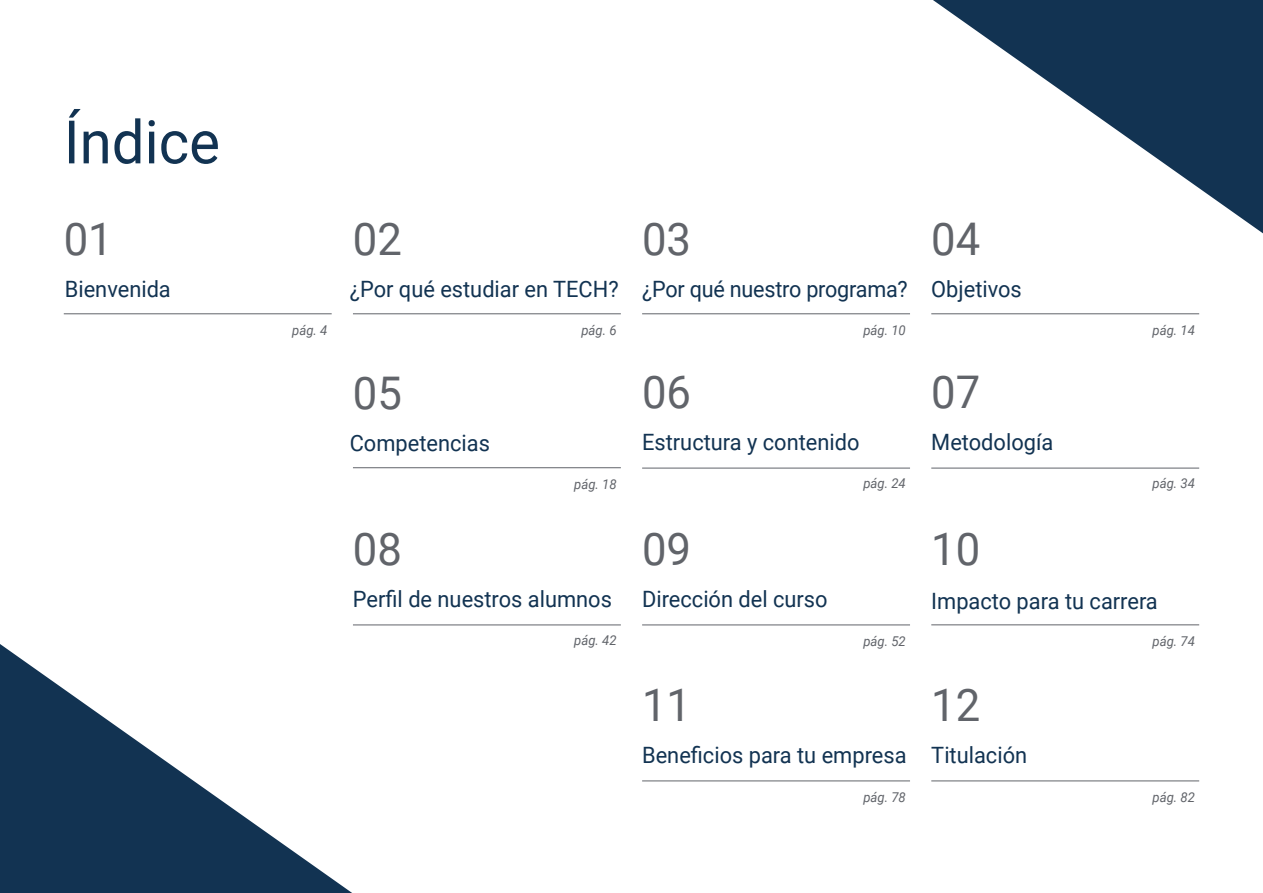
<style>
.page{position:relative;width:1263px;height:893px;background:#fff}
.page>*{position:absolute;margin:0;border:0;box-sizing:border-box;transform-origin:0 0}
.t1{font:60px "Roboto";color:#123352}
.t2{font:45px "Roboto";color:#61646a}
.t3{font:22.5px "Roboto";color:#123352}
.t4{font:22.5px "Roboto";color:#123352;scale:.96 1}
.t5{font:italic 13.5px "Roboto";color:#61646a}
</style>
<div class="page">
<hr style="left:64px;top:313px;width:268px;height:1px;background:#61646a">
<hr style="left:642px;top:468px;width:268px;height:1px;background:#61646a">
<hr style="left:642px;top:624px;width:268px;height:1px;background:#61646a">
<hr style="left:353px;top:313px;width:268px;height:1px;background:#61646a">
<hr style="left:353px;top:467px;width:268px;height:1px;background:#61646a">
<hr style="left:931px;top:468px;width:268px;height:1px;background:#61646a">
<hr style="left:931px;top:624px;width:268px;height:1px;background:#61646a">
<hr style="left:642px;top:780px;width:268px;height:1px;background:#61646a">
<hr style="left:931px;top:780px;width:268px;height:1px;background:#61646a">
<hr style="left:642px;top:313px;width:268px;height:1px;background:#61646a">
<hr style="left:353px;top:624px;width:268px;height:1px;background:#61646a">
<hr style="left:931px;top:313px;width:268px;height:1px;background:#61646a">
<svg style="left:0;top:644px;width:352px;height:249px"></svg>
<svg style="left:933px;top:0;width:330px;height:233px"></svg>
<h1 class="t1" style="left:64px;top:100px;width:158px">Índice</h1>
<h2 class="t2" style="left:64px;top:207px;width:51px">01</h2>
<h2 class="t2" style="left:353px;top:207px;width:51px">02</h2>
<h2 class="t2" style="left:642px;top:207px;width:51px">03</h2>
<h2 class="t2" style="left:931px;top:207px;width:51px">04</h2>
<p class="t3" style="left:65px;top:273px;width:108px">Bienvenida</p>
<p class="t3" style="left:931px;top:273px;width:92px">Objetivos</p>
<p class="t3" style="left:350px;top:273px;width:270px">¿Por qué estudiar en TECH?</p>
<p class="t4" style="left:642px;top:273px;width:278px">¿Por qué nuestro programa?</p>
<p class="t5" style="left:292px;top:321px;width:37px">pág. 4</p>
<h2 class="t2" style="left:353px;top:361px;width:51px">05</h2>
<p class="t5" style="left:581px;top:321px;width:37px">pág. 6</p>
<h2 class="t2" style="left:642px;top:361px;width:51px">06</h2>
<p class="t5" style="left:863px;top:321px;width:44px">pág. 10</p>
<p class="t3" style="left:350px;top:427px;width:142px">Competencias</p>
<p class="t3" style="left:642px;top:426px;width:219px">Estructura y contenido</p>
<h2 class="t2" style="left:931px;top:361px;width:51px">07</h2>
<p class="t3" style="left:931px;top:426px;width:123px">Metodología</p>
<p class="t5" style="left:1152px;top:321px;width:44px">pág. 14</p>
<h2 class="t2" style="left:353px;top:517px;width:51px">08</h2>
<p class="t5" style="left:863px;top:474px;width:44px">pág. 24</p>
<p class="t5" style="left:574px;top:475px;width:44px">pág. 18</p>
<p class="t5" style="left:1152px;top:474px;width:44px">pág. 34</p>
<h2 class="t2" style="left:642px;top:517px;width:51px">09</h2>
<h2 class="t2" style="left:931px;top:517px;width:51px">10</h2>
<p class="t3" style="left:353px;top:583px;width:261px">Perfil de nuestros alumnos</p>
<p class="t5" style="left:574px;top:631px;width:44px">pág. 42</p>
<p class="t3" style="left:642px;top:583px;width:187px">Dirección del curso</p>
<p class="t5" style="left:863px;top:632px;width:44px">pág. 52</p>
<p class="t3" style="left:931px;top:585px;width:228px">Impacto para tu carrera</p>
<p class="t5" style="left:1152px;top:632px;width:44px">pág. 74</p>
<h2 class="t2" style="left:642px;top:674px;width:51px">11</h2>
<h2 class="t2" style="left:931px;top:674px;width:51px">12</h2>
<p class="t3" style="left:642px;top:739px;width:387px">Beneficios para tu empresa Titulación</p>
<p class="t5" style="left:863px;top:788px;width:44px">pág. 78</p>
<p class="t5" style="left:1152px;top:788px;width:44px">pág. 82</p>
</div>
